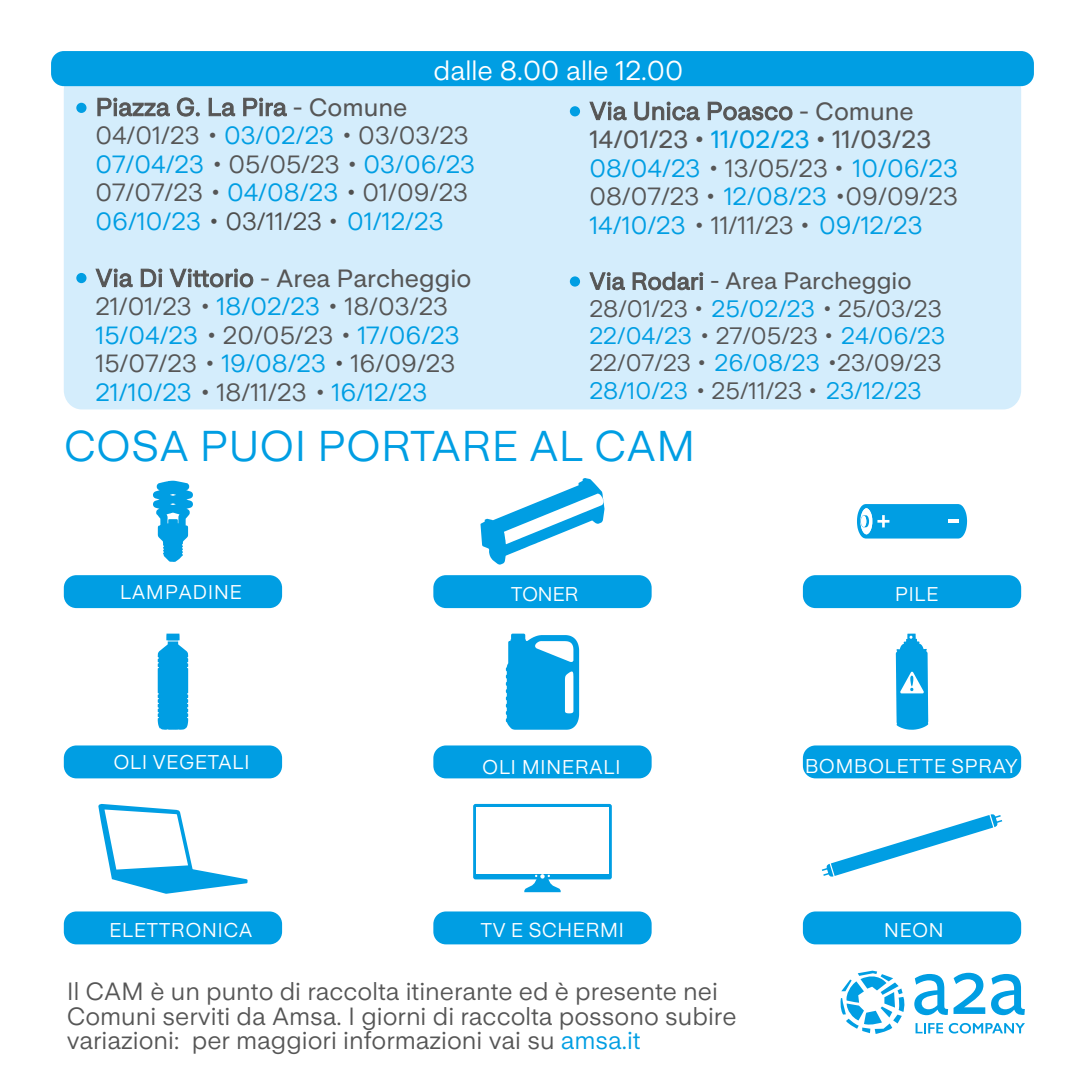
<style>
.page{position:relative;width:1085px;height:1085px;background:#fff}
.page>*{position:absolute;margin:0;border:0;box-sizing:border-box;transform-origin:0 0}
.t1{font:42.75px "Life Sans";color:#009ee3}
.t2{font:27px "Life Sans";color:#fff}
.t3{font:24.75px/28.3px "Life Sans";color:#565656}
.t4{font:24.75px/28.3px "Life Sans";color:#009ee3}
.t5{font:23.62px/27.4px "Life Sans";color:#565656}
.t6{font:20.03px "Life Sans";letter-spacing:.005em;color:#fff}
.t7{font:19.8px "Life Sans";letter-spacing:.02em;color:#fff}
.s1{font-weight:500;color:#565656}
.s2{color:#565656}
.s3{color:#4e4e4d}
.s4{font-weight:500}
.s5{color:#009ee3}
.s6{font-size:19.8px}
</style>
<div class="page">
<div style="left:64px;top:71px;width:956px;height:338px;background:#d4edfc;border-radius:19px"></div>
<div style="left:802px;top:911px;width:218px;height:33px;background:#009ee3;border-radius:13px"></div>
<svg style="left:821px;top:814px;width:181px;height:63px"></svg>
<div style="left:433px;top:911px;width:218px;height:33px;background:#009ee3;border-radius:13px"></div>
<div style="left:473px;top:803px;width:138px;height:76px;background:#009ee3;border-radius:2px"></div>
<div style="left:476px;top:807px;width:133px;height:66px;background:#fff"></div>
<svg style="left:524px;top:873px;width:36px;height:19px"></svg>
<div style="left:64px;top:911px;width:218px;height:33px;background:#009ee3;border-radius:13px"></div>
<svg style="left:98px;top:804px;width:149px;height:89px"></svg>
<div style="left:433px;top:745px;width:218px;height:33px;background:#009ee3;border-radius:13px"></div>
<svg style="left:505px;top:633px;width:74px;height:96px"></svg>
<div style="left:64px;top:745px;width:218px;height:33px;background:#009ee3;border-radius:13px"></div>
<svg style="left:158px;top:633px;width:30px;height:97px;background:#1ea9e6"></svg>
<div style="left:802px;top:745px;width:218px;height:33px;background:#009ee3;border-radius:13px"></div>
<svg style="left:895px;top:633px;width:33px;height:96px"></svg>
<div style="left:433px;top:575px;width:218px;height:33px;background:#009ee3;border-radius:13px"></div>
<svg style="left:480px;top:478px;width:124px;height:86px"></svg>
<div style="left:64px;top:575px;width:218px;height:33px;background:#009ee3;border-radius:13px"></div>
<svg style="left:153px;top:480px;width:40px;height:82px"></svg>
<div style="left:802px;top:575px;width:218px;height:33px;background:#009ee3;border-radius:13px"></div>
<svg style="left:857px;top:504px;width:109px;height:34px;background:#1ca8e6"></svg>
<svg style="left:840px;top:970px;width:65px;height:63px"></svg>
<svg style="left:914px;top:974px;width:33px;height:41px"></svg>
<svg style="left:953px;top:972px;width:71px;height:43px"></svg>
<svg style="left:915px;top:1023px;width:27px;height:10px"></svg>
<svg style="left:948px;top:1023px;width:76px;height:10px"></svg>
<div style="left:51px;top:51px;width:982px;height:35px;background:#009ee3;border-radius:13px"></div>
<div style="left:76px;top:103px;width:10px;height:10px;background:#009ee3;border-radius:50%"></div>
<div style="left:76px;top:273px;width:10px;height:10px;background:#009ee3;border-radius:50%"></div>
<div style="left:569px;top:106px;width:11px;height:10px;background:#009ee3;border-radius:50%"></div>
<div style="left:569px;top:276px;width:11px;height:10px;background:#009ee3;border-radius:50%"></div>
<p class="t2" style="left:433px;top:55px;width:251px">dalle 8.00 alle 12.00</p>
<p class="t4" style="left:95px;top:93px;width:381px"><span class="s1">Piazza G. La Pira - Comune<br></span><span class="s2">04/01/23 •</span> 03/02/23 <span class="s2">• 03/03/23<br></span>07/04/23 <span class="s2">• 05/05/23 •</span> 03/06/23<br><span class="s2">07/07/23 •</span> 04/08/23 <span class="s3">•</span> <span class="s2">01/09/23<br></span>06/10/23 <span class="s3">• 03/11/23 •</span> 01/12/23</p>
<p class="t3" style="left:95px;top:264px;width:377px"><span class="s4">Via Di Vittorio - Area Parcheggio<br></span>21/01/23 • <span class="s5">18/02/23</span> • 18/03/23<br><span class="s5">15/04/23</span> • 20/05/23 • <span class="s5">17/06/23<br></span>15/07/23 • <span class="s5">19/08/23</span> <span class="s3">•</span> 16/09/23<br><span class="s5">21/10/23</span> • 18/11/23 • <span class="s5">16/12/23</span></p>
<p class="t4" style="left:589px;top:97px;width:370px"><span class="s1">Via Unica Poasco - Comune<br>14/01/23 •</span> <span class="s4">11/02/23</span> <span class="s1">• 11/03/23<br></span>08/04/23 <span class="s2">• 13/05/23 •</span> 10/06/23<br><span class="s2">08/07/23 •</span> 12/08/23 <span class="s2">•09/09/23<br></span>14/10/23 <span class="s2">• 11/11/23 •</span> 09/12/23</p>
<p class="t5" style="left:589px;top:267px;width:357px"><span class="s4">Via Rodari - Area Parcheggio<br></span>28/01/23 • <span class="s5">25/02/23</span> • 25/03/23<br><span class="s5">22/04/23</span> • 27/05/23 • <span class="s5">24/06/23<br></span>22/07/23 • <span class="s5">26/08/23</span> •23/09/23<br><span class="s5">28/10/23</span> • 25/11/23 • <span class="s5">23/12/23</span></p>
<h1 class="t1" style="left:64px;top:422px;width:633px">COSA PUOI PORTARE AL CAM</h1>
<p class="t7" style="left:120px;top:580px;width:124px">LAMPADINE</p>
<p class="t7" style="left:510px;top:582px;width:69px">TONER</p>
<p class="t7" style="left:894px;top:582px;width:45px">PILE</p>
<p class="t7" style="left:113px;top:750px;width:138px">OLI VEGETALI</p>
<p class="t7" style="left:482px;top:755px;width:140px">OLI MINERALI</p>
<p class="t7" style="left:804px;top:755px;width:215px">BOMBOLETTE SPRAY</p>
<p class="t7" style="left:109px;top:918px;width:145px">ELETTRONICA</p>
<p class="t6" style="left:480px;top:918px;width:145px"><span class="s6">TV E</span> SCHERMI</p>
<p class="t7" style="left:883px;top:918px;width:62px">NEON</p>
<p class="t3" style="left:67px;top:978px;width:671px;line-height:24.8px">Il CAM è un punto di raccolta itinerante ed è presente nei<br>Comuni serviti da Amsa. I giorni di raccolta possono subire variazioni: per maggiori informazioni vai su <span class="s5">amsa.it</span></p>
</div>
